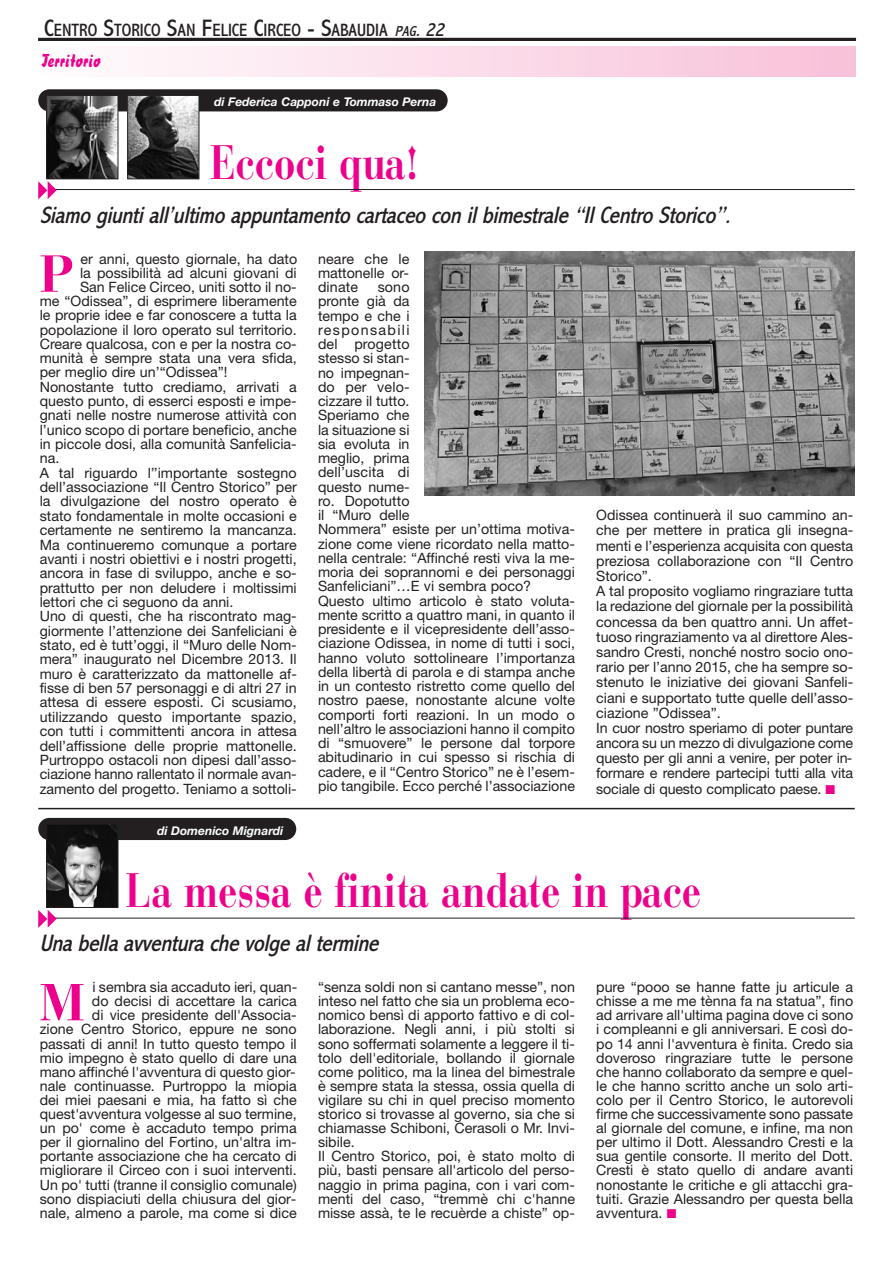
<style>
.page{position:relative;width:893px;height:1263px;background:#fff}
.page>*{position:absolute;margin:0;border:0;box-sizing:border-box;transform-origin:0 0}
.t1{font:700 51.6px "Bauer Bodoni";color:#ec008c}
.t2{font:48px "Bauer Bodoni Bold Os F";color:#ec008c;scale:.8 1}
.t3{font:italic 24px "Abadi MT Condensed";color:#231f20}
.t4{font:18.75px "Brush 738 BT Regular A";color:#ec008c}
.t5{font:18px "Abadi MT Condensed";color:#231f20}
.t6{font:14.25px/14.1px "Helvetica Neue";color:#231f20}
.t7{font:italic 700 12px "Helvetica Neue";color:#fff}
.s1{font-size:24px}
.s2{font-style:italic;font-size:14.7px}
.s3{font-style:italic;font-size:19.5px}
.s4{color:#ec008c}
</style>
<div class="page">
<div style="left:40px;top:47px;width:815px;height:30px;background:linear-gradient(to right,#fffcfd,#f8c1d9)"></div>
<hr style="left:38px;top:38px;width:818px;height:3px;background:#231f20">
<div style="left:38px;top:89px;width:410px;height:22px;background:#231f20;border-radius:11px"></div>
<hr style="left:54px;top:189px;width:801px;height:1px;background:#231f20">
<svg style="left:38px;top:181px;width:19px;height:18px"></svg>
<img style="left:49px;top:97px;width:67px;height:80px">
<div style="left:47px;top:95px;width:71px;height:84px;border:1px solid #231f20"></div>
<img style="left:130px;top:97px;width:67px;height:80px">
<div style="left:128px;top:95px;width:71px;height:84px;border:1px solid #231f20"></div>
<img style="left:425px;top:252px;width:430px;height:243px">
<div style="left:38px;top:818px;width:258px;height:22px;background:#231f20;border-radius:11px"></div>
<hr style="left:54px;top:918px;width:801px;height:1px;background:#231f20">
<svg style="left:38px;top:910px;width:19px;height:18px"></svg>
<img style="left:49px;top:826px;width:67px;height:80px">
<div style="left:47px;top:824px;width:71px;height:84px;border:1px solid #231f20"></div>
<hr style="left:38px;top:808px;width:817px;height:1px;background:#231f20">
<p class="t5" style="left:44px;top:23px;width:405px"><span class="s1">C</span>ENTRO <span class="s1">S</span>TORICO <span class="s1">S</span>AN <span class="s1">F</span>ELICE <span class="s1">C</span>IRCEO <span class="s1">- S</span>ABAUDIA <span class="s2">PAG</span><span class="s3">. 22</span></p>
<h3 class="t4" style="left:41px;top:53px;width:61px">Territorio</h3>
<p class="t7" style="left:214px;top:98px;width:224px">di Federica Capponi e Tommaso Perna</p>
<h2 class="t2" style="left:210px;top:142px;width:262px">Eccoci qua!</h2>
<h3 class="t3" style="left:40px;top:206px;width:697px">Siamo giuntiall’ultimo appuntamento cartaceo con ilbimestrale “IlCentro Storico”.</h3>
<h1 class="t1" style="left:39px;top:253px;width:36px">P</h1>
<p class="t6" style="left:81px;top:253px;width:218px">er anni, questo giornale, ha dato</p>
<p class="t6" style="left:80px;top:267px;width:218px">la possibilità ad alcuni giovani di</p>
<p class="t6" style="left:80px;top:281px;width:218px">San Felice Circeo, uniti sotto il no-</p>
<p class="t6" style="left:40px;top:295px;width:258px">me “Odissea”, di esprimere liberamente</p>
<p class="t6" style="left:40px;top:310px;width:258px">le proprie idee e far conoscere a tutta la</p>
<p class="t6" style="left:40px;top:324px;width:258px">popolazione il loro operato sul territorio.</p>
<p class="t6" style="left:40px;top:338px;width:258px">Creare qualcosa, con e per la nostra co-</p>
<p class="t6" style="left:40px;top:352px;width:258px">munità è sempre stata una vera sfida,</p>
<p class="t6" style="left:40px;top:367px;width:189px">per meglio dire un’“Odissea”!</p>
<p class="t6" style="left:40px;top:381px;width:258px">Nonostante tutto crediamo, arrivati a</p>
<p class="t6" style="left:40px;top:395px;width:258px">questo punto, di esserci esposti e impe-</p>
<p class="t6" style="left:40px;top:410px;width:258px">gnati nelle nostre numerose attività con</p>
<p class="t6" style="left:40px;top:424px;width:258px">l’unico scopo di portare beneficio, anche</p>
<p class="t6" style="left:40px;top:438px;width:258px">in piccole dosi, alla comunità Sanfelicia-</p>
<p class="t6" style="left:40px;top:453px;width:21px">na.</p>
<p class="t6" style="left:40px;top:467px;width:258px">A tal riguardo l’’importante sostegno</p>
<p class="t6" style="left:40px;top:481px;width:258px">dell’associazione “Il Centro Storico” per</p>
<p class="t6" style="left:40px;top:496px;width:258px">la divulgazione del nostro operato è</p>
<p class="t6" style="left:40px;top:510px;width:258px">stato fondamentale in molte occasioni e</p>
<p class="t6" style="left:40px;top:524px;width:258px">certamente ne sentiremo la mancanza.</p>
<p class="t6" style="left:40px;top:539px;width:258px">Ma continueremo comunque a portare</p>
<p class="t6" style="left:40px;top:553px;width:258px">avanti i nostri obiettivi e i nostri progetti,</p>
<p class="t6" style="left:40px;top:568px;width:258px">ancora in fase di sviluppo, anche e so-</p>
<p class="t6" style="left:40px;top:582px;width:258px">prattutto per non deludere i moltissimi</p>
<p class="t6" style="left:40px;top:596px;width:195px">lettori che ci seguono da anni.</p>
<p class="t6" style="left:40px;top:611px;width:258px">Uno di questi, che ha riscontrato mag-</p>
<p class="t6" style="left:40px;top:625px;width:258px">giormente l’attenzione dei Sanfeliciani è</p>
<p class="t6" style="left:40px;top:639px;width:258px">stato, ed è tutt’oggi, il “Muro delle Nom-</p>
<p class="t6" style="left:40px;top:654px;width:258px">mera” inaugurato nel Dicembre 2013. Il</p>
<p class="t6" style="left:40px;top:668px;width:259px">muro è caratterizzato da mattonelle af-</p>
<p class="t6" style="left:40px;top:682px;width:258px">fisse di ben 57 personaggi e di altri 27 in</p>
<p class="t6" style="left:40px;top:697px;width:258px">attesa di essere esposti. Ci scusiamo,</p>
<p class="t6" style="left:40px;top:711px;width:258px">utilizzando questo importante spazio,</p>
<p class="t6" style="left:40px;top:725px;width:258px">con tutti i committenti ancora in attesa</p>
<p class="t6" style="left:40px;top:740px;width:258px">dell’affissione delle proprie mattonelle.</p>
<p class="t6" style="left:40px;top:754px;width:258px">Purtroppo ostacoli non dipesi dall’asso-</p>
<p class="t6" style="left:40px;top:769px;width:258px">ciazione hanno rallentato il normale avan-</p>
<p class="t6" style="left:40px;top:783px;width:258px">zamento del progetto. Teniamo a sottoli-</p>
<p class="t7" style="left:157px;top:826px;width:128px">di Domenico Mignardi</p>
<p class="t6" style="left:318px;top:253px;width:93px;text-align:justify">neare che le mattonelle or&shy;dinate</p>
<p class="t6" style="left:318px;top:281px;width:258px;text-indent:60px">sono<br>pronte già da<br>tempo e che i<br>responsabili<br>del progetto<br>stesso si stan-<br>no impegnan-<br>do per velo-<br>cizzare il tutto.<br>Speriamo che<br>la situazione si<br>sia evoluta in<br>meglio, prima<br>dell’uscita di<br>questo nume-<br>ro. Dopotutto<br>il “Muro delle<br>Nommera” esiste per un’ottima motiva&shy;zione come viene ricordato nella matto&shy;nella centrale: “Affinché resti viva la me&shy;moria dei soprannomi e dei personaggi<br>Sanfeliciani”…E vi sembra poco?<br>Questo ultimo articolo è stato voluta&shy;mente scritto a quattro mani, in quanto il presidente e il vicepresidente dell’asso&shy;ciazione Odissea, in nome di tutti i soci, hanno voluto sottolineare l’importanza della libertà di parola e di stampa anche in un contesto ristretto come quello del nostro paese, nonostante alcune volte comporti forti reazioni. In un modo o nell’altro le associazioni hanno il compito di “smuovere” le persone dal torpore abitudinario in cui spesso si rischia di cadere, e il “Centro Storico” ne è l’esem&shy;pio tangibile. Ecco perché l’associazione</p>
<p class="t6" style="left:596px;top:509px;width:258px;line-height:15.1px">Odissea continuerà il suo cammino an&shy;che per mettere in pratica gli insegna&shy;menti e l’esperienza acquisita con questa preziosa collaborazione con “Il Centro Storico”.<br>A tal proposito vogliamo ringraziare tutta la redazione del giornale per la possibilità concessa da ben quattro anni. Un affet&shy;tuoso ringraziamento va al direttore Ales&shy;sandro Cresti, nonché nostro socio ono&shy;rario per l’anno 2015, che ha sempre so&shy;stenuto le iniziative dei giovani Sanfeli&shy;ciani e supportato tutte quelle dell’asso&shy;ciazione ”Odissea”.<br>In cuor nostro speriamo di poter puntare ancora su un mezzo di divulgazione come questo per gli anni a venire, per poter in&shy;formare e rendere partecipi tutti alla vita sociale di questo complicato paese. <span class="s4">■</span></p>
<h2 class="t2" style="left:125px;top:871px;width:721px">La messa è finita andate in pace</h2>
<h3 class="t3" style="left:40px;top:935px;width:345px">Una bella avventura che volge altermine</h3>
<p class="t6" style="left:40px;top:981px;width:259px;text-align:right">i sembra sia accaduto ieri, quan-<br>do decisi di accettare la carica<br>di vice presidente dell'Associa-<br>zione Centro Storico, eppure ne sono passati di anni! In tutto questo tempo il mio impegno è stato quello di dare una mano affinché l'avventura di questo gior&shy;nale continuasse. Purtroppo la miopia dei miei paesani e mia, ha fatto sì che quest'avventura volgesse al suo termine, un po' come è accaduto tempo prima per il giornalino del Fortino, un'altra im&shy;portante associazione che ha cercato di migliorare il Circeo con i suoi interventi.<br>Un po' tutti (tranne il consiglio comunale) sono dispiaciuti della chiusura del gior&shy;nale, almeno a parole, ma come si dice</p>
<p class="t6" style="left:318px;top:981px;width:258px">“senza soldi non si cantano messe”, non inteso nel fatto che sia un problema eco&shy;nomico bensì di apporto fattivo e di col&shy;laborazione. Negli anni, i più stolti si sono soffermati solamente a leggere il ti&shy;tolo dell'editoriale, bollando il giornale come politico, ma la linea del bimestrale è sempre stata la stessa, ossia quella di vigilare su chi in quel preciso momento storico si trovasse al governo, sia che si chiamasse Schiboni, Cerasoli o Mr. Invi&shy;sibile.<br>Il Centro Storico, poi, è stato molto di più, basti pensare all'articolo del perso&shy;naggio in prima pagina, con i vari com&shy;menti del caso, “tremmè chi c'hanne misse assà, te le recuèrde a chiste” op-</p>
<p class="t6" style="left:596px;top:981px;width:258px;text-align:justify">pure “pooo se hanne fatte ju articule a chisse a me me tènna fa na statua”, fino ad arrivare all'ultima pagina dove ci sono i compleanni e gli anniversari. E così do&shy;po 14 anni l'avventura è finita. Credo sia doveroso ringraziare tutte le persone che hanno collaborato da sempre e quel&shy;le che hanno scritto anche un solo arti&shy;colo per il Centro Storico, le autorevoli firme che successivamente sono passate al giornale del comune, e infine, ma non per ultimo il Dott. Alessandro Cresti e la sua gentile consorte. Il merito del Dott.<br>Cresti è stato quello di andare avanti nonostante le critiche e gli attacchi gra&shy;tuiti. Grazie Alessandro per questa bella avventura. <span class="s4">■</span></p>
<h1 class="t1" style="left:39px;top:981px;width:47px">M</h1>
</div>
